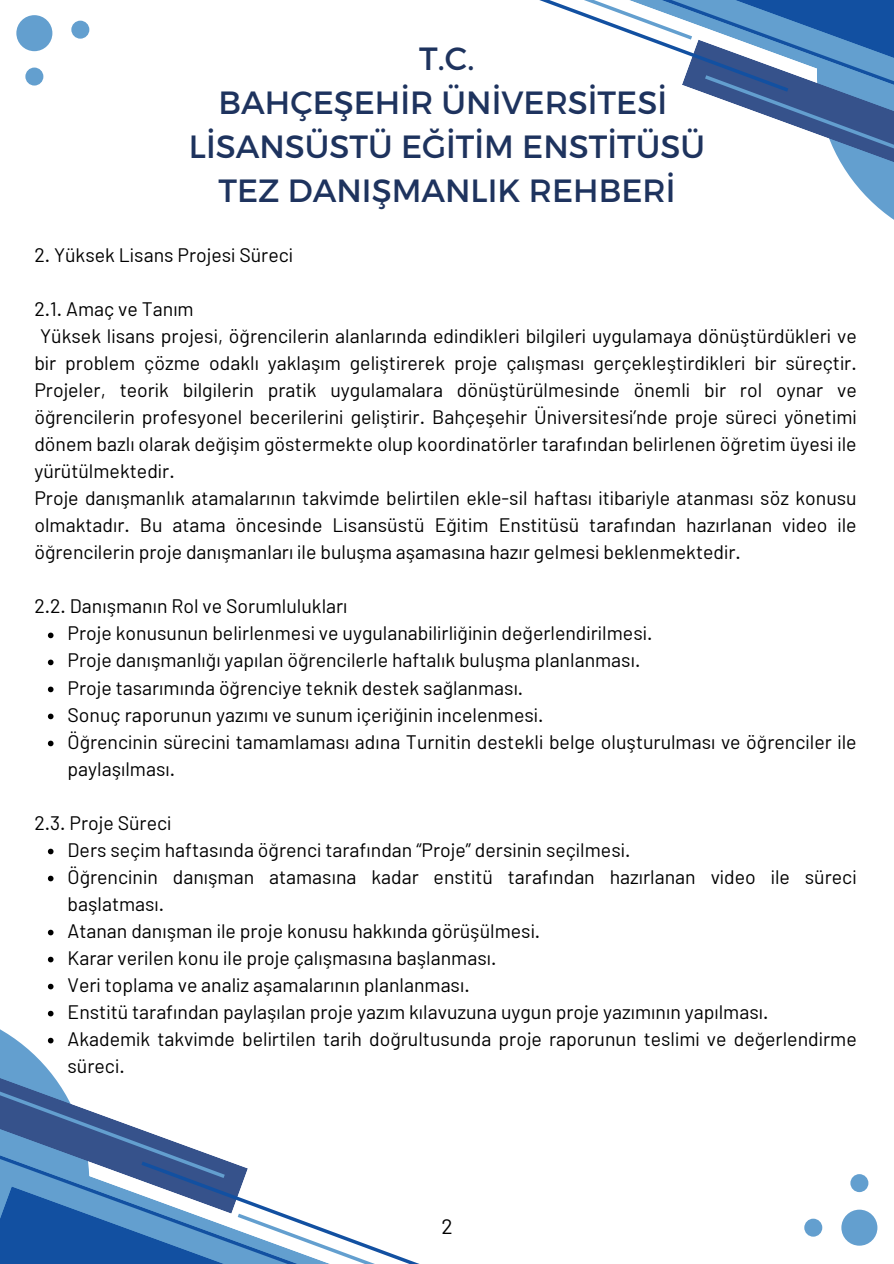
<style>
.page{position:relative;width:894px;height:1264px;background:#fff}
.page>*{position:absolute;margin:0;border:0;box-sizing:border-box;transform-origin:0 0}
.t1{font:32.1px/43.8px "Montserrat";color:#1e335e;text-align:center}
.t2{font:21px "Barlow";color:#000}
.t3{font:19.5px/27px "Barlow";color:#000}
</style>
<div class="page">
<svg style="left:0;top:1012px;width:54px;height:55px"></svg>
<svg style="left:0;top:1067px;width:417px;height:196px"></svg>
<svg style="left:856px;top:185px;width:37px;height:34px"></svg>
<svg style="left:539px;top:0;width:354px;height:185px"></svg>
<div style="left:16px;top:15px;width:36px;height:36px;background:#639fcf;border-radius:50%"></div>
<div style="left:71px;top:21px;width:18px;height:18px;background:#639fcf;border-radius:50%"></div>
<div style="left:841px;top:1209px;width:36px;height:36px;background:#639fcf;border-radius:50%"></div>
<div style="left:804px;top:1218px;width:18px;height:18px;background:#639fcf;border-radius:50%"></div>
<div style="left:25px;top:68px;width:18px;height:18px;background:#639fcf;border-radius:50%"></div>
<div style="left:850px;top:1174px;width:18px;height:18px;background:#639fcf;border-radius:50%"></div>
<svg style="left:48px;top:632px;width:5px;height:6px"></svg>
<svg style="left:48px;top:659px;width:5px;height:6px"></svg>
<svg style="left:48px;top:686px;width:5px;height:6px"></svg>
<svg style="left:48px;top:713px;width:5px;height:6px"></svg>
<svg style="left:48px;top:740px;width:5px;height:6px"></svg>
<svg style="left:48px;top:848px;width:5px;height:6px"></svg>
<svg style="left:48px;top:875px;width:5px;height:6px"></svg>
<svg style="left:48px;top:929px;width:5px;height:6px"></svg>
<svg style="left:48px;top:956px;width:5px;height:6px"></svg>
<svg style="left:48px;top:983px;width:5px;height:6px"></svg>
<svg style="left:48px;top:1010px;width:5px;height:6px"></svg>
<svg style="left:48px;top:1037px;width:5px;height:6px"></svg>
<h1 class="t1" style="left:189px;top:35px;width:517px">T.C.<br>BAHÇEŞEHİR ÜNİVERSİTESİ<br>LİSANSÜSTÜ EĞİTİM ENSTİTÜSÜ<br>TEZ DANIŞMANLIK REHBERİ</h1>
<p class="t3" style="left:34px;top:241px;width:258px">2. Yüksek Lisans Projesi Süreci</p>
<p class="t3" style="left:34px;top:295px;width:161px">2.1. Amaç ve Tanım</p>
<p class="t3" style="left:34px;top:322px;width:823px">Yüksek lisans projesi, öğrencilerin alanlarında edindikleri bilgileri uygulamaya dönüştürdükleri ve bir problem çözme odaklı yaklaşım geliştirerek proje çalışması gerçekleştirdikleri bir süreçtir.<br>Projeler, teorik bilgilerin pratik uygulamalara dönüştürülmesinde önemli bir rol oynar ve öğrencilerin profesyonel becerilerini geliştirir. Bahçeşehir Üniversitesi’nde proje süreci yönetimi dönem bazlı olarak değişim göstermekte olup koordinatörler tarafından belirlenen öğretim üyesi ile yürütülmektedir.</p>
<p class="t3" style="left:34px;top:484px;width:823px;text-align:justify">Proje danışmanlık atamalarının takvimde belirtilen ekle-sil haftası itibariyle atanması söz konusu olmaktadır. Bu atama öncesinde Lisansüstü Eğitim Enstitüsü tarafından hazırlanan video ile öğrencilerin proje danışmanları ile buluşma aşamasına hazır gelmesi beklenmektedir.</p>
<p class="t3" style="left:34px;top:592px;width:314px">2.2. Danışmanın Rol ve Sorumlulukları</p>
<p class="t3" style="left:67px;top:619px;width:586px">Proje konusunun belirlenmesi ve uygulanabilirliğinin değerlendirilmesi.</p>
<p class="t3" style="left:67px;top:646px;width:574px">Proje danışmanlığı yapılan öğrencilerle haftalık buluşma planlanması.</p>
<p class="t3" style="left:67px;top:673px;width:457px">Proje tasarımında öğrenciye teknik destek sağlanması.</p>
<p class="t3" style="left:67px;top:700px;width:477px">Sonuç raporunun yazımı ve sunum içeriğinin incelenmesi.</p>
<p class="t3" style="left:67px;top:727px;width:790px">Öğrencinin sürecini tamamlaması adına Turnitin destekli belge oluşturulması ve öğrenciler ile paylaşılması.</p>
<p class="t3" style="left:34px;top:808px;width:136px">2.3. Proje Süreci</p>
<p class="t3" style="left:67px;top:835px;width:564px">Ders seçim haftasında öğrenci tarafından “Proje” dersinin seçilmesi.</p>
<p class="t3" style="left:67px;top:862px;width:787px">Öğrencinin danışman atamasına kadar enstitü tarafından hazırlanan video ile süreci başlatması.</p>
<p class="t3" style="left:67px;top:916px;width:474px">Atanan danışman ile proje konusu hakkında görüşülmesi.</p>
<p class="t3" style="left:67px;top:943px;width:430px">Karar verilen konu ile proje çalışmasına başlanması.</p>
<p class="t3" style="left:67px;top:970px;width:403px">Veri toplama ve analiz aşamalarının planlanması.</p>
<p class="t3" style="left:67px;top:997px;width:702px">Enstitü tarafından paylaşılan proje yazım kılavuzuna uygun proje yazımının yapılması.</p>
<p class="t3" style="left:67px;top:1024px;width:790px">Akademik takvimde belirtilen tarih doğrultusunda proje raporunun teslimi ve değerlendirme süreci.</p>
<p class="t2" style="left:441px;top:1210px;width:13px">2</p>
</div>
